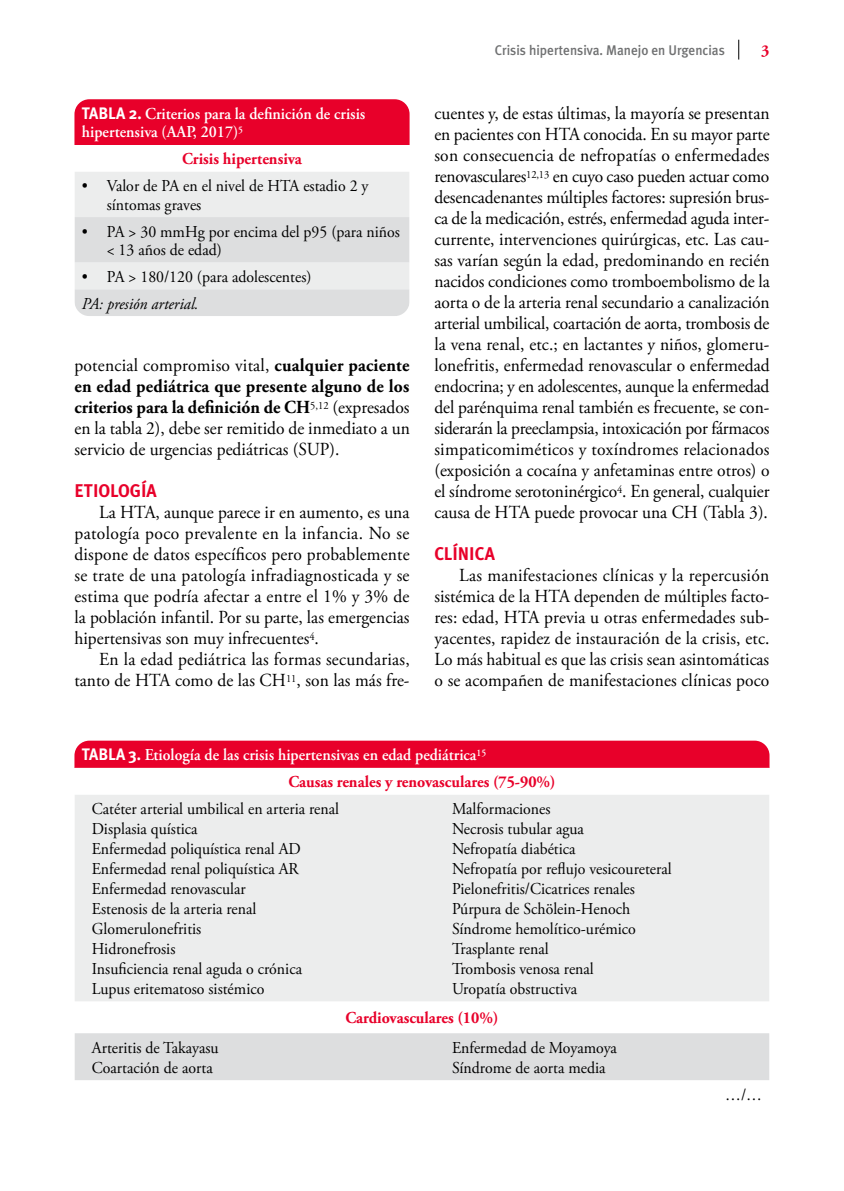
<style>
.page{position:relative;width:844px;height:1191px;background:#fff}
.page>*{position:absolute;margin:0;border:0;box-sizing:border-box;transform-origin:0 0}
.t1{font:18.38px/21px "Adobe Garamond Pro";color:#000;text-align:justify;scale:.95 1}
.t2{font:700 18.38px "Meta Plus";color:#e8002a;scale:.95 1}
.t3{font:16.62px/19.9px "Adobe Garamond Pro";color:#000;scale:.95 1}
.t4{font:600 16.62px/26.9px "Adobe Garamond Pro";color:#fff;scale:.95 1}
.t5{font:700 16.62px "Adobe Garamond Pro";color:#e8002a;scale:.95 1}
.t6{font:italic 16.62px "Adobe Garamond Pro";color:#000;scale:.95 1}
.t7{font:500 14px "Meta Plus";color:#707172;scale:.95 1}
.s1{font-family:"Meta Plus";font-weight:700}
.s2{font-weight:700}
.s3{font-weight:700;color:#e8002a}
</style>
<div class="page">
<svg style="left:738px;top:40px;width:1px;height:20px"></svg>
<div style="left:74px;top:740px;width:695px;height:28px;background:#e8002a"></div>
<div style="left:75px;top:795px;width:694px;height:206px;background:#eceded"></div>
<div style="left:75px;top:1033px;width:694px;height:47px;background:#dddedf"></div>
<div style="left:74px;top:99px;width:335px;height:46px;background:#e8002a"></div>
<svg style="left:75px;top:172px;width:334px;height:144px;background:#e4e5e6"></svg>
<p class="t4" style="left:82px;top:105px;width:300px;line-height:18.4px"><span class="s1">TABLA 2.</span> Criterios para la definición de crisis hipertensiva (AAP, 2017)<sup>5</sup></p>
<p class="t5" style="left:182px;top:149px;width:128px">Crisis hipertensiva</p>
<p class="t3" style="left:107px;top:177px;width:277px;line-height:18.4px;text-indent:-25px">• Valor de PA en el nivel de HTA estadio 2 y síntomas graves</p>
<p class="t3" style="left:107px;top:223px;width:310px;line-height:18.4px;text-indent:-25px">• PA &gt; 30 mmHg por encima del p95 (para niños &lt; 13 años de edad)</p>
<p class="t3" style="left:82px;top:267px;width:243px">• PA &gt; 180/120 (para adolescentes)</p>
<p class="t6" style="left:82px;top:293px;width:124px">PA: presión arterial.</p>
<p class="t1" style="left:74px;top:355px;width:354px">potencial compromiso vital, <span class="s2">cualquier paciente en edad pediátrica que presente alguno de los criterios para la definición de CH</span><sup>5,12</sup> (expresados en la tabla 2), debe ser remitido de inmediato a un servicio de urgencias pediátricas (SUP).</p>
<p class="t2" style="left:74px;top:480px;width:88px">ETIOLOGÍA</p>
<p class="t1" style="left:74px;top:502px;width:354px;text-indent:25px">La HTA, aunque parece ir en aumento, es una patología poco prevalente en la infancia. No se dispone de datos específicos pero probablemente se trate de una patología infradiagnosticada y se estima que podría afectar a entre el 1% y 3% de la población infantil. Por su parte, las emergencias hipertensivas son muy infrecuentes<sup>4</sup>.</p>
<p class="t1" style="left:74px;top:649px;width:354px;text-align:right">En la edad pediátrica las formas secundarias, tanto de HTA como de las CH<sup>11</sup>, son las más fre-</p>
<p class="t7" style="left:495px;top:42px;width:243px">Crisis hipertensiva. Manejo en Urgencias</p>
<p class="t5" style="left:761px;top:41px;width:10px">3</p>
<p class="t1" style="left:434px;top:103px;width:354px">cuentes y, de estas últimas, la mayoría se presentan en pacientes con HTA conocida. En su mayor parte son consecuencia de nefropatías o enfermedades renovasculares<sup>12,13</sup> en cuyo caso pueden actuar como desencadenantes múltiples factores: supresión brus&shy;ca de la medicación, estrés, enfermedad aguda inter&shy;currente, intervenciones quirúrgicas, etc. Las cau&shy;sas varían según la edad, predominando en recién nacidos condiciones como tromboembolismo de la aorta o de la arteria renal secundario a canalización arterial umbilical, coartación de aorta, trombosis de la vena renal, etc.; en lactantes y niños, glomeru&shy;lonefritis, enfermedad renovascular o enfermedad endocrina; y en adolescentes, aunque la enfermedad del parénquima renal también es frecuente, se con&shy;siderarán la preeclampsia, intoxicación por fármacos simpaticomiméticos y toxíndromes relacionados (exposición a cocaína y anfetaminas entre otros) o el síndrome serotoninérgico<sup>4</sup>. En general, cualquier causa de HTA puede provocar una CH (Tabla 3).</p>
<p class="t2" style="left:434px;top:543px;width:65px">CLÍNICA</p>
<p class="t1" style="left:434px;top:565px;width:354px;text-indent:25px">Las manifestaciones clínicas y la repercusión sistémica de la HTA dependen de múltiples facto&shy;res: edad, HTA previa u otras enfermedades sub&shy;yacentes, rapidez de instauración de la crisis, etc.<br>Lo más habitual es que las crisis sean asintomáticas o se acompañen de manifestaciones clínicas poco</p>
<p class="t4" style="left:288px;top:742px;width:283px;text-indent:-206px"><span class="s1">TABLA 3.</span> Etiología de las crisis hipertensivas en edad pediátrica<sup>15<br></sup><span class="s3">Causas renales y renovasculares (75-90%)</span></p>
<p class="t3" style="left:92px;top:799px;width:262px">Catéter arterial umbilical en arteria renal<br>Displasia quística<br>Enfermedad poliquística renal AD<br>Enfermedad renal poliquística AR<br>Enfermedad renovascular<br>Estenosis de la arteria renal<br>Glomerulonefritis<br>Hidronefrosis<br>Insuficiencia renal aguda o crónica<br>Lupus eritematoso sistémico</p>
<p class="t3" style="left:452px;top:799px;width:233px">Malformaciones<br>Necrosis tubular agua<br>Nefropatía diabética<br>Nefropatía por reflujo vesicoureteral<br>Pielonefritis/Cicatrices renales<br>Púrpura de Schölein-Henoch<br>Síndrome hemolítico-urémico<br>Trasplante renal<br>Trombosis venosa renal<br>Uropatía obstructiva</p>
<p class="t5" style="left:345px;top:1008px;width:162px">Cardiovasculares (10%)</p>
<p class="t3" style="left:92px;top:1038px;width:135px">Arteritis de Takayasu<br>Coartación de aorta</p>
<p class="t3" style="left:452px;top:1038px;width:175px">Enfermedad de Moyamoya<br>Síndrome de aorta media</p>
<p class="t3" style="left:725px;top:1085px;width:40px">…/…</p>
</div>
